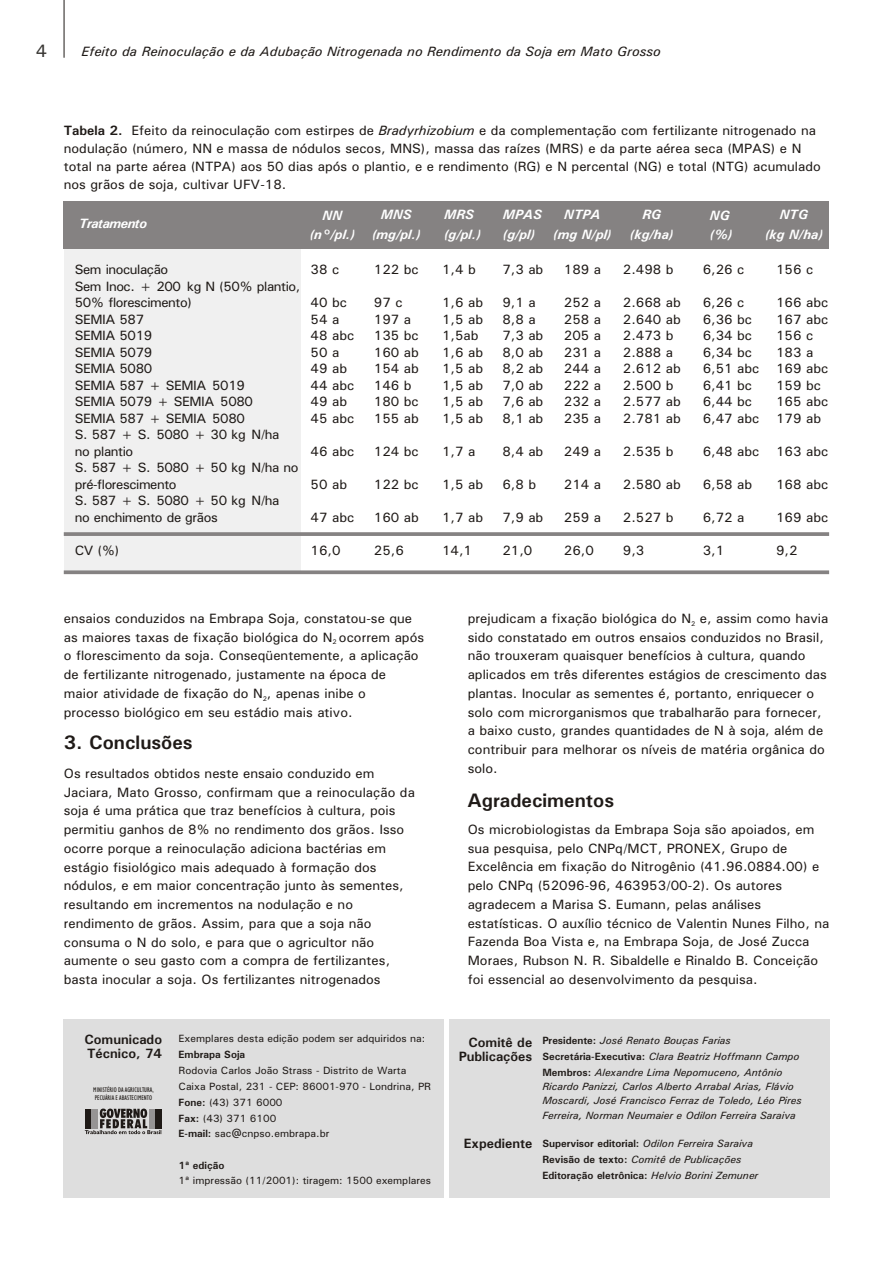
<style>
.page{position:relative;width:894px;height:1263px;background:#fff}
.page>*{position:absolute;margin:0;border:0;box-sizing:border-box;transform-origin:0 0}
.t1{font:700 19.5px "Univers";color:#1f1a17}
.t2{font:18px "Univers";color:#383633}
.t3{font:13.5px/16.5px "Univers";color:#1f1a17}
.t4{font:13.5px/16.5px "Univers";letter-spacing:-.035em;color:#1f1a17}
.t5{font:italic 700 13.5px/19.5px "Univers";color:#fff;text-align:center}
.t6{font:italic 13.5px "Univers";color:#1f1a17}
.t7{font:700 13.5px/14px "Univers";color:#1f1a17}
.t8{font:italic 700 13.5px "Univers";letter-spacing:-.035em;color:#fff}
.t9{font:italic 10.5px/15.8px "Univers";color:#1f1a17}
.t10{font:10.5px/15.8px "Univers";color:#1f1a17}
.t11{font:700 10.5px "Univers";color:#1f1a17}
.t12{font:6.9px/7.9px "Humanst 521 Cn BT";color:#1f1a17}
.t13{font:6.75px "Univers";color:#1f1a17}
.s1{font-weight:700}
.s2{font-style:italic}
.s3{font-weight:700;font-style:normal}
</style>
<div class="page">
<div style="left:64px;top:234px;width:236px;height:337px;background:#f0f0f0"></div>
<div style="left:449px;top:1019px;width:380px;height:178px;background:#dedede"></div>
<div style="left:64px;top:1019px;width:380px;height:178px;background:#dedede"></div>
<svg style="left:85px;top:1109px;width:76px;height:25px"></svg>
<div style="left:85px;top:1109px;width:6px;height:19px;background:#1f1a17"></div>
<div style="left:149px;top:1109px;width:6px;height:19px;background:#969494"></div>
<div style="left:91px;top:1109px;width:7px;height:19px;background:#969494"></div>
<div style="left:155px;top:1109px;width:7px;height:19px;background:#1f1a17"></div>
<hr style="left:64px;top:0;width:1px;height:58px;background:#1f1a17">
<div style="left:64px;top:201px;width:765px;height:48px;background:#858282"></div>
<svg style="left:64px;top:570px;width:765px;height:4px;background:#918e8e"></svg>
<svg style="left:64px;top:532px;width:765px;height:4px;background:#8c8989"></svg>
<h2 class="t2" style="left:36px;top:44px;width:13px">4</h2>
<p class="t6" style="left:82px;top:47px;width:581px">Efeito da Reinoculação e da Adubação Nitrogenada no Rendimento da Soja em Mato Grosso</p>
<p class="t3" style="left:64px;top:123px;width:759px;line-height:18px"><span class="s1">Tabela 2.</span> Efeito da reinoculação com estirpes de <span class="s2">Bradyrhizobium</span> e da complementação com fertilizante nitrogenado na nodulação (número, NN e massa de nódulos secos, MNS), massa das raízes (MRS) e da parte aérea seca (MPAS) e N total na parte aérea (NTPA) aos 50 dias após o plantio, e e rendimento (RG) e N percental (NG) e total (NTG) acumulado nos grãos de soja, cultivar UFV-18.</p>
<p class="t8" style="left:79px;top:218px;width:70px">Tratamento</p>
<p class="t5" style="left:310px;top:207px;width:47px">NN (n°/pl.)</p>
<p class="t5" style="left:372px;top:206px;width:50px">MNS (mg/pl.)</p>
<p class="t5" style="left:444px;top:206px;width:38px;text-align:left">MRS (g/pl.)</p>
<p class="t5" style="left:503px;top:206px;width:40px;text-align:left">MPAS (g/pl)</p>
<p class="t5" style="left:553px;top:206px;width:60px">NTPA (mg N/pl)</p>
<p class="t5" style="left:630px;top:206px;width:45px">RG (kg/ha)</p>
<p class="t5" style="left:710px;top:207px;width:24px;text-align:left">NG (%)</p>
<p class="t5" style="left:765px;top:206px;width:59px">NTG<br>(kg N/ha)</p>
<p class="t4" style="left:75px;top:263px;width:227px">Sem inoculação<br>Sem Inoc. + 200 kg N (50% plantio,<br>50% florescimento)<br>SEMIA 587<br>SEMIA 5019<br>SEMIA 5079<br>SEMIA 5080<br>SEMIA 587 + SEMIA 5019<br>SEMIA 5079 + SEMIA 5080<br>SEMIA 587 + SEMIA 5080<br>S. 587 + S. 5080 + 30 kg N/ha<br>no plantio<br>S. 587 + S. 5080 + 50 kg N/ha no pré-florescimento<br>S. 587 + S. 5080 + 50 kg N/ha<br>no enchimento de grãos</p>
<p class="t3" style="left:75px;top:543px;width:46px">CV (%)</p>
<p class="t3" style="left:311px;top:263px;width:30px">38 c</p>
<p class="t3" style="left:311px;top:296px;width:45px">40 bc<br>54 a<br>48 abc<br>50 a<br>49 ab<br>44 abc<br>49 ab<br>45 abc</p>
<p class="t3" style="left:311px;top:444px;width:45px">46 abc</p>
<p class="t3" style="left:311px;top:477px;width:38px">50 ab</p>
<p class="t3" style="left:311px;top:510px;width:45px">47 abc</p>
<p class="t3" style="left:311px;top:543px;width:31px">16,0</p>
<p class="t3" style="left:374px;top:263px;width:46px">122 bc</p>
<p class="t3" style="left:374px;top:296px;width:46px">97 c<br>197 a<br>135 bc<br>160 ab<br>154 ab<br>146 b<br>180 bc<br>155 ab</p>
<p class="t3" style="left:374px;top:444px;width:46px">124 bc</p>
<p class="t3" style="left:374px;top:477px;width:46px">122 bc</p>
<p class="t3" style="left:374px;top:510px;width:46px">160 ab</p>
<p class="t3" style="left:374px;top:543px;width:31px">25,6</p>
<p class="t3" style="left:442px;top:263px;width:35px">1,4 b</p>
<p class="t3" style="left:442px;top:296px;width:42px">1,6 ab<br>1,5 ab<br>1,5ab<br>1,6 ab<br>1,5 ab<br>1,5 ab<br>1,5 ab<br>1,5 ab</p>
<p class="t3" style="left:442px;top:444px;width:35px">1,7 a</p>
<p class="t3" style="left:442px;top:477px;width:42px">1,5 ab</p>
<p class="t3" style="left:442px;top:510px;width:42px">1,7 ab</p>
<p class="t3" style="left:442px;top:543px;width:31px">14,1</p>
<p class="t3" style="left:502px;top:263px;width:42px">7,3 ab</p>
<p class="t3" style="left:502px;top:296px;width:42px">9,1 a<br>8,8 a<br>7,3 ab<br>8,0 ab<br>8,2 ab<br>7,0 ab<br>7,6 ab<br>8,1 ab</p>
<p class="t3" style="left:502px;top:444px;width:42px">8,4 ab</p>
<p class="t3" style="left:502px;top:477px;width:35px">6,8 b</p>
<p class="t3" style="left:502px;top:510px;width:42px">7,9 ab</p>
<p class="t3" style="left:502px;top:543px;width:31px">21,0</p>
<p class="t3" style="left:564px;top:263px;width:39px">189 a</p>
<p class="t3" style="left:564px;top:296px;width:39px;text-align:justify">252 a 258 a 205 a 231 a 244 a 222 a 232 a 235 a</p>
<p class="t3" style="left:564px;top:444px;width:39px">249 a</p>
<p class="t3" style="left:564px;top:477px;width:39px">214 a</p>
<p class="t3" style="left:564px;top:510px;width:39px">259 a</p>
<p class="t3" style="left:564px;top:543px;width:31px">26,0</p>
<p class="t3" style="left:623px;top:263px;width:52px">2.498 b</p>
<p class="t3" style="left:623px;top:296px;width:59px">2.668 ab<br>2.640 ab<br>2.473 b<br>2.888 a<br>2.612 ab<br>2.500 b<br>2.577 ab<br>2.781 ab</p>
<p class="t3" style="left:623px;top:444px;width:52px">2.535 b</p>
<p class="t3" style="left:623px;top:477px;width:59px">2.580 ab</p>
<p class="t3" style="left:623px;top:510px;width:52px">2.527 b</p>
<p class="t3" style="left:623px;top:543px;width:23px">9,3</p>
<p class="t3" style="left:703px;top:263px;width:43px">6,26 c</p>
<p class="t3" style="left:703px;top:296px;width:58px">6,26 c<br>6,36 bc<br>6,34 bc<br>6,34 bc<br>6,51 abc<br>6,41 bc<br>6,44 bc<br>6,47 abc</p>
<p class="t3" style="left:703px;top:444px;width:58px">6,48 abc</p>
<p class="t3" style="left:703px;top:477px;width:51px">6,58 ab</p>
<p class="t3" style="left:703px;top:510px;width:43px">6,72 a</p>
<p class="t3" style="left:703px;top:543px;width:23px">3,1</p>
<p class="t3" style="left:776px;top:263px;width:39px">156 c</p>
<p class="t3" style="left:776px;top:296px;width:54px">166 abc<br>167 abc<br>156 c<br>183 a<br>169 abc<br>159 bc<br>165 abc<br>179 ab</p>
<p class="t3" style="left:776px;top:444px;width:54px">163 abc</p>
<p class="t3" style="left:776px;top:477px;width:54px">168 abc</p>
<p class="t3" style="left:776px;top:510px;width:54px">169 abc</p>
<p class="t3" style="left:776px;top:543px;width:23px">9,2</p>
<p class="t3" style="left:64px;top:610px;width:362px;line-height:18.8px">ensaios conduzidos na Embrapa Soja, constatou-se que as maiores taxas de fixação biológica do N ocorrem após</p>
<p class="t13" style="left:332px;top:640px;width:6px">2</p>
<p class="t3" style="left:64px;top:648px;width:356px;line-height:18.8px">o florescimento da soja. Conseqüentemente, a aplicação de fertilizante nitrogenado, justamente na época de maior atividade de fixação do N , apenas inibe o</p>
<p class="t13" style="left:263px;top:696px;width:6px">2</p>
<p class="t3" style="left:64px;top:705px;width:290px">processo biológico em seu estádio mais ativo.</p>
<h1 class="t1" style="left:64px;top:736px;width:130px">3. Conclusões</h1>
<p class="t3" style="left:64px;top:765px;width:353px;line-height:18.8px">Os resultados obtidos neste ensaio conduzido em Jaciara, Mato Grosso, confirmam que a reinoculação da soja é uma prática que traz benefícios à cultura, pois permitiu ganhos de 8% no rendimento dos grãos. Isso ocorre porque a reinoculação adiciona bactérias em estágio fisiológico mais adequado à formação dos nódulos, e em maior concentração junto às sementes, resultando em incrementos na nodulação e no rendimento de grãos. Assim, para que a soja não consuma o N do solo, e para que o agricultor não aumente o seu gasto com a compra de fertilizantes, basta inocular a soja. Os fertilizantes nitrogenados</p>
<p class="t7" style="left:84px;top:1034px;width:79px">Comunicado<br>Técnico, 74</p>
<p class="t10" style="left:179px;top:1032px;width:248px">Exemplares desta edição podem ser adquiridos na:</p>
<p class="t11" style="left:179px;top:1051px;width:68px">Embrapa Soja</p>
<p class="t10" style="left:179px;top:1064px;width:254px">Rodovia Carlos João Strass - Distrito de Warta<br>Caixa Postal, 231 - CEP: 86001-970 - Londrina, PR<br><span class="s1">Fone:</span> (43) 371 6000<br><span class="s1">Fax:</span> (43) 371 6100<br><span class="s1">E-mail:</span> sac@cnpso.embrapa.br</p>
<p class="t11" style="left:179px;top:1162px;width:47px">1ª edição</p>
<p class="t10" style="left:179px;top:1173px;width:254px">1ª impressão (11/2001): tiragem: 1500 exemplares</p>
<p class="t12" style="left:93px;top:1086px;width:62px">MINISTÉRIO DA AGRICULTURA,<br>PECUÁRIA E ABASTECIMENTO</p>
<p class="t3" style="left:468px;top:611px;width:362px">prejudicam a fixação biológica do N e, assim como havia</p>
<p class="t13" style="left:691px;top:621px;width:6px">2</p>
<p class="t3" style="left:468px;top:629px;width:361px;line-height:18.8px">sido constatado em outros ensaios conduzidos no Brasil, não trouxeram quaisquer benefícios à cultura, quando aplicados em três diferentes estágios de crescimento das plantas. Inocular as sementes é, portanto, enriquecer o solo com microrganismos que trabalharão para fornecer, a baixo custo, grandes quantidades de N à soja, além de contribuir para melhorar os níveis de matéria orgânica do solo.</p>
<h1 class="t1" style="left:467px;top:794px;width:148px">Agradecimentos</h1>
<p class="t3" style="left:468px;top:821px;width:363px;line-height:18.8px">Os microbiologistas da Embrapa Soja são apoiados, em sua pesquisa, pelo CNPq/MCT, PRONEX, Grupo de Excelência em fixação do Nitrogênio (41.96.0884.00) e pelo CNPq (52096-96, 463953/00-2). Os autores agradecem a Marisa S. Eumann, pelas análises estatísticas. O auxílio técnico de Valentin Nunes Filho, na Fazenda Boa Vista e, na Embrapa Soja, de José Zucca Moraes, Rubson N. R. Sibaldelle e Rinaldo B. Conceição foi essencial ao desenvolvimento da pesquisa.</p>
<p class="t7" style="left:459px;top:1037px;width:75px;text-align:right">Comitê de<br>Publicações</p>
<p class="t7" style="left:464px;top:1138px;width:70px">Expediente</p>
<p class="t9" style="left:542px;top:1034px;width:259px"><span class="s3">Presidente:</span> José Renato Bouças Farias<br><span class="s3">Secretária-Executiva:</span> Clara Beatriz Hoffmann Campo<br><span class="s3">Membros:</span> Alexandre Lima Nepomuceno, Antônio</p>
<p class="t9" style="left:542px;top:1080px;width:261px;line-height:14.2px">Ricardo Panizzi, Carlos Alberto Arrabal Arias, Flávio<br>Moscardi, José Francisco Ferraz de Toledo, Léo Pires<br>Ferreira, Norman Neumaier e Odilon Ferreira Saraiva</p>
<p class="t9" style="left:542px;top:1137px;width:217px"><span class="s3">Supervisor editorial:</span> Odilon Ferreira Saraiva<br><span class="s3">Revisão de texto:</span> Comitê de Publicações<br><span class="s3">Editoração eletrônica:</span> Helvio Borini Zemuner</p>
</div>
